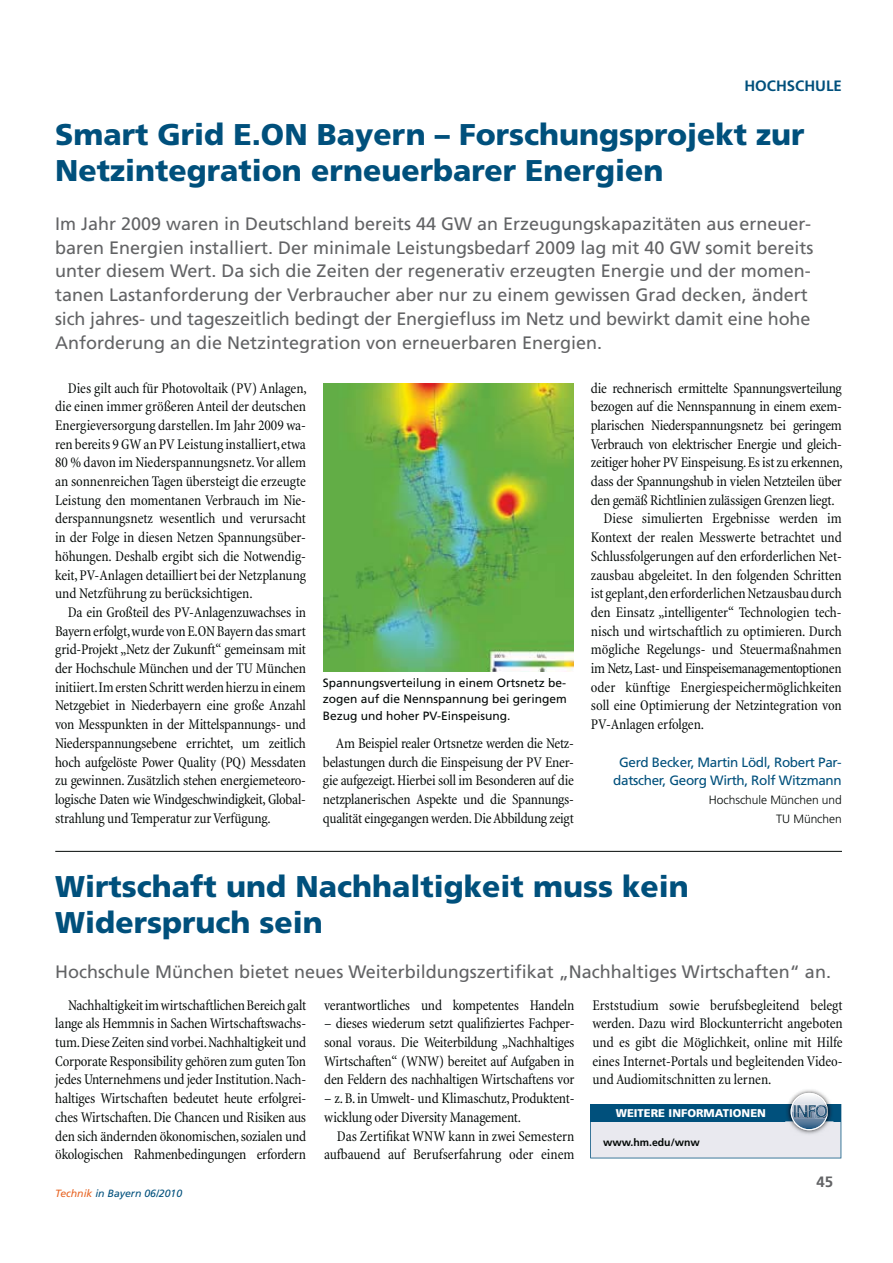
<style>
.page{position:relative;width:893px;height:1263px;background:#fff}
.page>*{position:absolute;margin:0;border:0;box-sizing:border-box;transform-origin:0 0}
.t1{font:900 30px/36px "Frutiger";color:#00507c}
.t2{font:18px/24px "Frutiger";color:#626365}
.t3{font:condensed 15px/18.8px "Minion";letter-spacing:-.01em;color:#030806;text-align:justify}
.t4{font:condensed 15px "Minion";letter-spacing:-.03em;color:#030806}
.t5{font:700 15px "Frutiger";color:#00507c}
.t6{font:700 15px "Frutiger";color:#626365}
.t7{font:13.5px/18.8px "Frutiger";letter-spacing:-.025em;color:#00507c;text-align:center}
.t8{font:12px/16.5px "Frutiger";color:#030806;text-align:justify}
.t9{font:300 12px/18.8px "Frutiger";letter-spacing:-.005em;color:#030806;text-align:right}
.t10{font:900 11.25px "Frutiger";color:#fff}
.t11{font:italic 10.5px "Frutiger";color:#00507c}
.t12{font:700 10.5px "Frutiger";color:#030806}
.s1{color:#e86524}
</style>
<div class="page">
<img style="left:323px;top:383px;width:250px;height:288px">
<img style="left:796px;top:1090px;width:26px;height:4px">
<div style="left:790px;top:1093px;width:37px;height:37px;background:#fff;border-radius:50%"></div>
<svg style="left:590px;top:1094px;width:251px;height:64px;background:#abc0d0"></svg>
<hr style="left:55px;top:851px;width:787px;height:1px;background:#030806">
<p class="t5" style="left:744px;top:79px;width:99px">HOCHSCHULE</p>
<h1 class="t1" style="left:55px;top:119px;width:751px">Smart Grid E.ON Bayern – Forschungsprojekt zur<br>Netzintegration erneuerbarer Energien</h1>
<p class="t2" style="left:55px;top:213px;width:759px">Im Jahr 2009 waren in Deutschland bereits 44 GW an Erzeugungskapazitäten aus erneuer&shy;baren Energien installiert. Der minimale Leistungsbedarf 2009 lag mit 40 GW somit bereits unter diesem Wert. Da sich die Zeiten der regenerativ erzeugten Energie und der momen&shy;tanen Lastanforderung der Verbraucher aber nur zu einem gewissen Grad decken, ändert sich jahres- und tageszeitlich bedingt der Energiefluss im Netz und bewirkt damit eine hohe Anforderung an die Netzintegration von erneuerbaren Energien.</p>
<p class="t3" style="left:55px;top:380px;width:253px;text-indent:13px">Dies gilt auch für Photovoltaik (PV) Anlagen, die einen immer größeren Anteil der deutschen Energieversorgung darstellen. Im Jahr 2009 wa&shy;ren bereits 9 GW an PV Leistung installiert, etwa 80 % davon im Niederspannungsnetz. Vor allem an sonnenreichen Tagen übersteigt die erzeugte Leistung den momentanen Verbrauch im Nie&shy;derspannungsnetz wesentlich und verursacht in der Folge in diesen Netzen Spannungsüber&shy;höhungen. Deshalb ergibt sich die Notwendig&shy;keit, PV-Anlagen detailliert bei der Netzplanung und Netzführung zu berücksichtigen.</p>
<p class="t3" style="left:55px;top:604px;width:252px;text-indent:13px">Da ein Großteil des PV-Anlagenzuwachses in Bayern erfolgt, wurde von E.ON Bayern das smart grid-Projekt „Netz der Zukunft“ gemeinsam mit der Hochschule München und der TU München initiiert. Im ersten Schritt werden hierzu in einem Netzgebiet in Niederbayern eine große Anzahl von Messpunkten in der Mittelspannungs- und Niederspannungsebene errichtet, um zeitlich hoch aufgelöste Power Quality (PQ) Messdaten zu gewinnen. Zusätzlich stehen energiemeteoro&shy;logische Daten wie Windgeschwindigkeit, Global&shy;strahlung und Temperatur zur Verfügung.</p>
<p class="t3" style="left:591px;top:380px;width:252px">die rechnerisch ermittelte Spannungsverteilung</p>
<p class="t3" style="left:591px;top:398px;width:252px">bezogen auf die Nennspannung in einem exem-</p>
<p class="t3" style="left:591px;top:417px;width:252px">plarischen Niederspannungsnetz bei geringem</p>
<p class="t3" style="left:591px;top:436px;width:252px">Verbrauch von elektrischer Energie und gleich-</p>
<p class="t3" style="left:591px;top:455px;width:253px">zeitiger hoher PV Einspeisung. Es ist zu erkennen,</p>
<p class="t3" style="left:591px;top:473px;width:252px">dass der Spannungshub in vielen Netzteilen über</p>
<p class="t3" style="left:591px;top:492px;width:245px">den gemäß Richtlinien zulässigen Grenzen liegt.</p>
<p class="t3" style="left:603px;top:511px;width:240px">Diese simulierten Ergebnisse werden im</p>
<p class="t3" style="left:591px;top:529px;width:252px">Kontext der realen Messwerte betrachtet und</p>
<p class="t3" style="left:591px;top:548px;width:252px">Schlussfolgerungen auf den erforderlichen Net-</p>
<p class="t3" style="left:591px;top:567px;width:252px">zausbau abgeleitet. In den folgenden Schritten</p>
<p class="t3" style="left:591px;top:585px;width:252px">ist geplant, den erforderlichen Netzausbau durch</p>
<p class="t3" style="left:591px;top:604px;width:252px">den Einsatz „intelligenter“ Technologien tech-</p>
<p class="t3" style="left:591px;top:623px;width:252px">nisch und wirtschaftlich zu optimieren. Durch</p>
<p class="t3" style="left:591px;top:642px;width:252px">mögliche Regelungs- und Steuermaßnahmen</p>
<p class="t4" style="left:591px;top:662px;width:252px">im Netz, Last- und Einspeisemanagementoptionen</p>
<p class="t3" style="left:591px;top:679px;width:252px">oder künftige Energiespeichermöglichkeiten</p>
<p class="t3" style="left:591px;top:698px;width:252px">soll eine Optimierung der Netzintegration von</p>
<p class="t3" style="left:591px;top:716px;width:115px">PV-Anlagen erfolgen.</p>
<p class="t7" style="left:613px;top:754px;width:230px">Gerd Becker, Martin Lödl, Robert Par&shy;datscher, Georg Wirth, Rolf Witzmann</p>
<p class="t9" style="left:709px;top:791px;width:134px">Hochschule München und<br>TU München</p>
<p class="t8" style="left:323px;top:675px;width:245px">Spannungsverteilung in einem Ortsnetz be&shy;zogen auf die Nennspannung bei geringem Bezug und hoher PV-Einspeisung.</p>
<p class="t3" style="left:323px;top:735px;width:252px;text-indent:13px">Am Beispiel realer Ortsnetze werden die Netz&shy;belastungen durch die Einspeisung der PV Ener&shy;gie aufgezeigt. Hierbei soll im Besonderen auf die netzplanerischen Aspekte und die Spannungs&shy;qualität eingegangen werden. Die Abbildung zeigt</p>
<h1 class="t1" style="left:55px;top:871px;width:635px">Wirtschaft und Nachhaltigkeit muss kein<br>Widerspruch sein</h1>
<p class="t2" style="left:55px;top:961px;width:777px">Hochschule München bietet neues Weiterbildungszertifikat „Nachhaltiges Wirtschaften“ an.</p>
<p class="t3" style="left:55px;top:997px;width:252px;text-indent:13px">Nachhaltigkeit im wirtschaftlichen Bereich galt lange als Hemmnis in Sachen Wirtschaftswachs&shy;tum. Diese Zeiten sind vorbei. Nachhaltigkeit und Corporate Responsibility gehören zum guten Ton jedes Unternehmens und jeder Institution. Nach&shy;haltiges Wirtschaften bedeutet heute erfolgrei&shy;ches Wirtschaften. Die Chancen und Risiken aus den sich ändernden ökonomischen, sozialen und ökologischen Rahmenbedingungen erfordern</p>
<p class="t3" style="left:324px;top:997px;width:252px">verantwortliches und kompetentes Handeln</p>
<p class="t3" style="left:592px;top:997px;width:252px">Erststudium sowie berufsbegleitend belegt werden. Dazu wird Blockunterricht angeboten und es gibt die Möglichkeit, online mit Hilfe eines Internet-Portals und begleitenden Video&shy;und Audiomitschnitten zu lernen.</p>
<p class="t3" style="left:324px;top:1016px;width:252px">– dieses wiederum setzt qualifiziertes Fachper&shy;sonal voraus. Die Weiterbildung „Nachhaltiges Wirtschaften“ (WNW) bereitet auf Aufgaben in den Feldern des nachhaltigen Wirtschaftens vor</p>
<p class="t3" style="left:324px;top:1090px;width:252px">– z. B. in Umwelt- und Klimaschutz, Produktent&shy;wicklung oder Diversity Management.</p>
<p class="t3" style="left:324px;top:1128px;width:252px;text-align:right">Das Zertifikat WNW kann in zwei Semestern aufbauend auf Berufserfahrung oder einem</p>
<p class="t10" style="left:615px;top:1109px;width:152px">WEITERE INFORMATIONEN</p>
<p class="t12" style="left:603px;top:1138px;width:98px">www.hm.edu/wnw</p>
<p class="t11" style="left:55px;top:1189px;width:128px"><span class="s1">Technik</span> in Bayern 06/2010</p>
<p class="t6" style="left:816px;top:1176px;width:18px">45</p>
</div>
